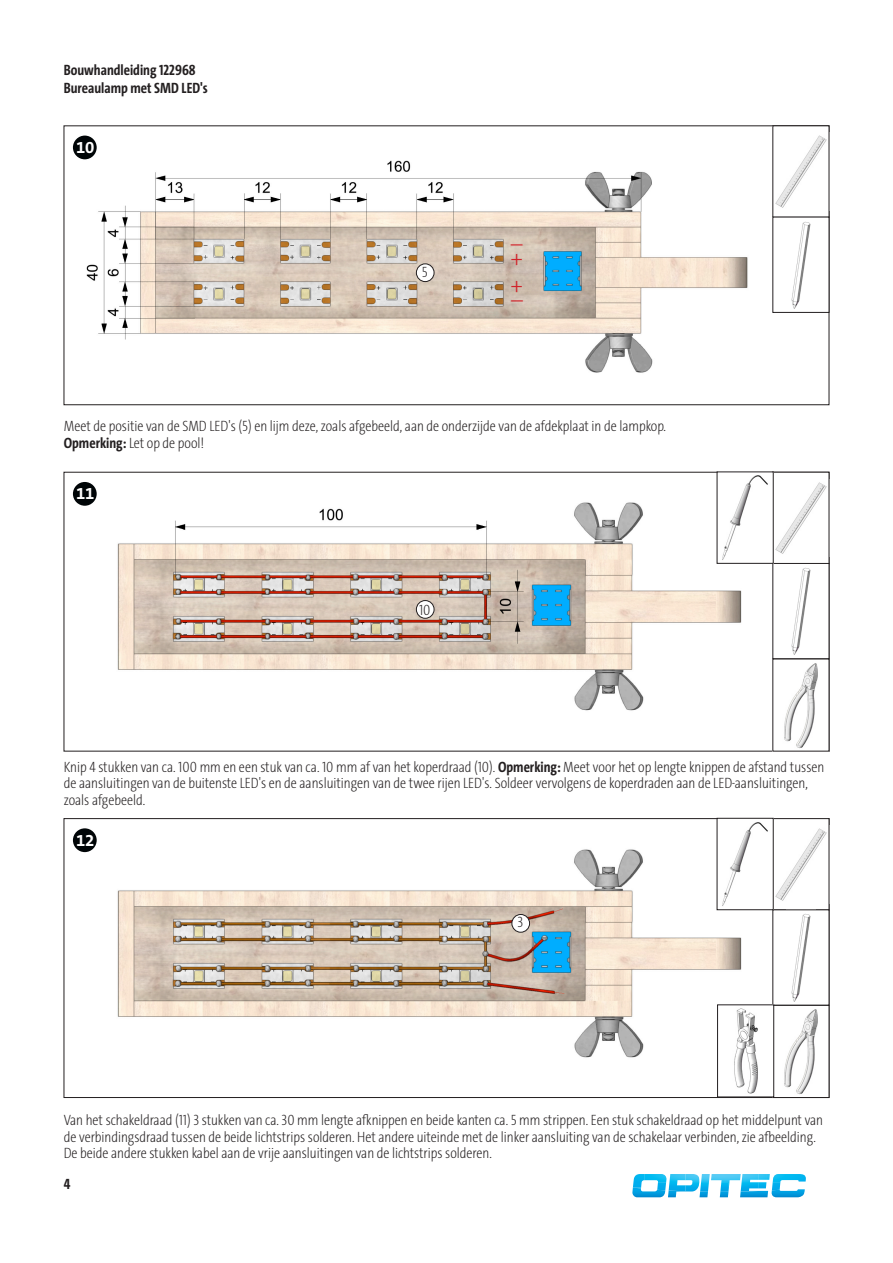
<style>
.page{position:relative;width:893px;height:1263px;background:#fff}
.page>*{position:absolute;margin:0;border:0;box-sizing:border-box;transform-origin:0 0}
.Anleitungstext-Inhal{font:200 27px "The Sans Cd LF2";color:#d1232a}
.t1{font:700 16.8px "The Sans B W7";color:#fff}
.Anleitung-Info{font:200 15px/16.5px "The Sans Cd LF2";color:#231f20}
.Beschreibung_linksbü{font:700 15px "The Sans Cd LF7";color:#231f20}
.s1{font-family:"The Sans Cd LF7";font-weight:700}
</style>
<div class="page">
<svg style="left:632px;top:1174px;width:174px;height:24px"></svg>
<img style="left:86px;top:128px;width:687px;height:245px">
<div style="left:72px;top:135px;width:26px;height:25px;background:#000507;border-radius:50%"></div>
<div style="left:71px;top:134px;width:27px;height:27px;border:2px solid #fff;border-radius:50%"></div>
<img style="left:775px;top:135px;width:52px;height:73px">
<img style="left:791px;top:221px;width:20px;height:88px">
<img style="left:117px;top:474px;width:654px;height:237px">
<div style="left:72px;top:481px;width:26px;height:26px;background:#000507;border-radius:50%"></div>
<div style="left:71px;top:480px;width:27px;height:27px;border:2px solid #fff;border-radius:50%"></div>
<img style="left:775px;top:482px;width:52px;height:72px">
<div style="left:773px;top:472px;width:56px;height:92px;border:1px solid #231f20"></div>
<img style="left:791px;top:567px;width:20px;height:88px">
<div style="left:773px;top:563px;width:56px;height:96px;border:1px solid #231f20"></div>
<img style="left:784px;top:663px;width:34px;height:86px">
<img style="left:719px;top:474px;width:52px;height:87px">
<img style="left:117px;top:820px;width:654px;height:238px">
<div style="left:72px;top:827px;width:26px;height:26px;background:#000507;border-radius:50%"></div>
<div style="left:71px;top:827px;width:27px;height:27px;border:2px solid #fff;border-radius:50%"></div>
<img style="left:775px;top:828px;width:52px;height:73px">
<div style="left:773px;top:818px;width:56px;height:92px;border:1px solid #231f20"></div>
<img style="left:791px;top:914px;width:20px;height:88px">
<img style="left:784px;top:1009px;width:34px;height:86px">
<div style="left:773px;top:1005px;width:56px;height:93px;border:1px solid #231f20"></div>
<img style="left:719px;top:820px;width:52px;height:88px">
<div style="left:717px;top:818px;width:56px;height:92px;border:1px solid #231f20"></div>
<div style="left:717px;top:1005px;width:57px;height:92px;background:#fff"></div>
<img style="left:734px;top:1008px;width:24px;height:86px">
<div style="left:717px;top:1005px;width:57px;height:92px;border:1px solid #231f20"></div>
<div style="left:512px;top:914px;width:18px;height:18px;background:#fff;border-radius:50%"></div>
<div style="left:512px;top:914px;width:18px;height:18px;border:1px solid #231f20;border-radius:50%"></div>
<div style="left:416px;top:600px;width:18px;height:18px;background:#fff;border-radius:50%"></div>
<div style="left:416px;top:600px;width:18px;height:18px;border:1px solid #231f20;border-radius:50%"></div>
<div style="left:416px;top:264px;width:18px;height:18px;background:#fff;border-radius:50%"></div>
<div style="left:416px;top:264px;width:18px;height:18px;border:1px solid #231f20;border-radius:50%"></div>
<p class="Beschreibung_linksbü" style="left:64px;top:60px;width:133px">Bouwhandleiding 122968</p>
<p class="Beschreibung_linksbü" style="left:64px;top:78px;width:146px">Bureaulamp met SMD LED's</p>
<p class="t1" style="left:76px;top:136px;width:20px">10</p>
<p class="Anleitung-Info" style="left:422px;top:263px;width:7px">5</p>
<p class="Anleitungstext-Inhal" style="left:511px;top:213px;width:13px">_</p>
<p class="Anleitungstext-Inhal" style="left:511px;top:241px;width:13px">+</p>
<p class="Anleitungstext-Inhal" style="left:511px;top:269px;width:13px">_</p>
<p class="Anleitungstext-Inhal" style="left:511px;top:269px;width:13px">+</p>
<p class="Anleitung-Info" style="left:64px;top:417px;width:604px">Meet de positie van de SMD LED's (5) en lijm deze, zoals afgebeeld, aan de onderzijde van de afdekplaat in de lampkop.</p>
<p class="Anleitung-Info" style="left:64px;top:434px;width:142px"><span class="s1">Opmerking:</span> Let op de pool!</p>
<p class="t1" style="left:76px;top:483px;width:20px">11</p>
<p class="Anleitung-Info" style="left:419px;top:601px;width:13px">10</p>
<p class="Anleitung-Info" style="left:64px;top:758px;width:762px">Knip 4 stukken van ca. 100 mm en een stuk van ca. 10 mm af van het koperdraad (10). <span class="s1">Opmerking:</span> Meet voor het op lengte knippen de afstand tussen de aansluitingen van de buitenste LED's en de aansluitingen van de twee rijen LED's. Soldeer vervolgens de koperdraden aan de LED-aansluitingen, zoals afgebeeld.</p>
<p class="t1" style="left:76px;top:829px;width:20px">12</p>
<p class="Anleitung-Info" style="left:517px;top:914px;width:7px">3</p>
<p class="Anleitung-Info" style="left:64px;top:1111px;width:761px">Van het schakeldraad (11) 3 stukken van ca. 30 mm lengte afknippen en beide kanten ca. 5 mm strippen. Een stuk schakeldraad op het middelpunt van de verbindingsdraad tussen de beide lichtstrips solderen. Het andere uiteinde met de linker aansluiting van de schakelaar verbinden, zie afbeelding.<br>De beide andere stukken kabel aan de vrije aansluitingen van de lichtstrips solderen.</p>
<p class="Beschreibung_linksbü" style="left:64px;top:1174px;width:8px">4</p>
</div>
